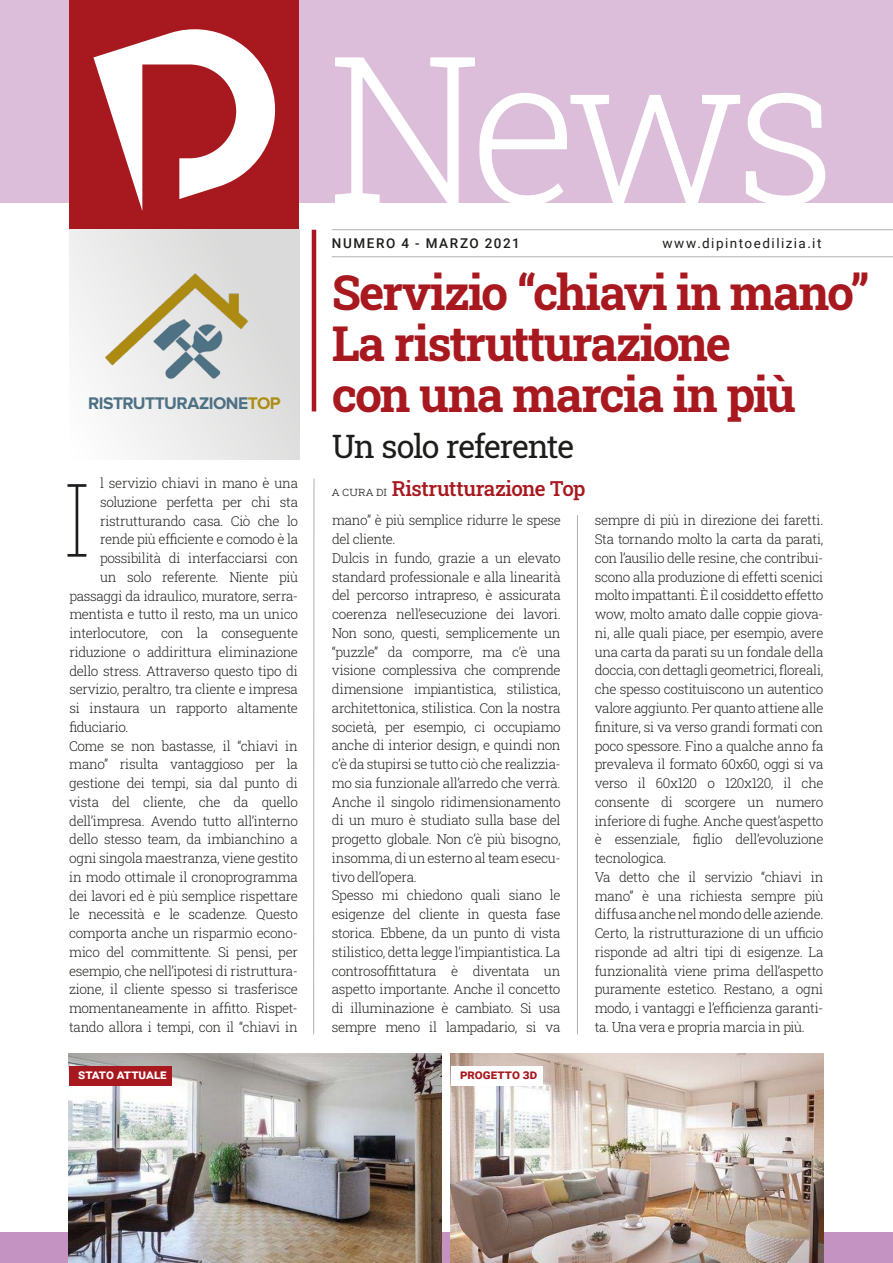
<style>
.page{position:relative;width:893px;height:1263px;background:#fff}
.page>*{position:absolute;margin:0;border:0;box-sizing:border-box;transform-origin:0 0}
.t1{font:300 205.05px "Roboto Slab";color:#fff}
.t2{font:100 102px "Roboto Slab";color:#1d1d1b}
.t3{font:700 48px/51px "Roboto Slab";letter-spacing:-.035em;color:#a8181f}
.t4{font:32.25px "Roboto Slab";letter-spacing:-.04em;color:#1d1d1b}
.t5{font:500 20.7px "Roboto Slab";letter-spacing:-.02em;color:#a8181f}
.t6{font:700 17.4px "Proxima Nova";letter-spacing:-.03em;color:#4e7084}
.t7{font:13.5px/18.8px "Roboto Slab";letter-spacing:-.025em;color:#1d1d1b}
.t8{font:13.5px "Roboto";letter-spacing:.11em;color:#1d1d1b}
.t9{font:500 13.5px "Roboto";letter-spacing:.12em;color:#1d1d1b}
.t10{font:700 13.35px "Roboto";color:#fff}
.t11{font:700 13.35px "Roboto";color:#a8181f}
.s1{color:#ac8d11}
.s2{font-weight:400;font-size:12.75px;color:#1d1d1b}
</style>
<div class="page">
<div style="left:0;top:0;width:893px;height:202px;background:#dcbeda"></div>
<div style="left:0;top:1233px;width:893px;height:30px;background:#c593c2"></div>
<div style="left:69px;top:0;width:230px;height:230px;background:#a8181f"></div>
<svg style="left:93px;top:29px;width:182px;height:182px"></svg>
<hr style="left:577px;top:515px;width:1px;height:519px;background:#b3b2b2">
<hr style="left:313px;top:478px;width:1px;height:556px;background:#b3b2b2">
<div style="left:69px;top:230px;width:230px;height:229px;background:linear-gradient(to right,#f7f7f7,#dadada)"></div>
<img style="left:90px;top:274px;width:208px;height:114px">
<hr style="left:332px;top:229px;width:561px;height:1px;background:#b3b2b2">
<hr style="left:332px;top:256px;width:561px;height:1px;background:#b3b2b2">
<hr style="left:312px;top:230px;width:4px;height:181px;background:#a8181f">
<img style="left:451px;top:1053px;width:372px;height:210px">
<img style="left:69px;top:1053px;width:372px;height:210px">
<div style="left:69px;top:1066px;width:102px;height:20px;background:#a8181f"></div>
<div style="left:451px;top:1066px;width:92px;height:20px;background:#fff"></div>
<h1 class="t1" style="left:327px;top:-12px;width:511px">News</h1>
<p class="t6" style="left:88px;top:393px;width:194px">RISTRUTTURAZIONE<span class="s1">TOP</span></p>
<p class="t7" style="left:100px;top:473px;width:200px">l servizio chiavi in mano è una</p>
<p class="t7" style="left:100px;top:492px;width:200px">soluzione perfetta per chi sta</p>
<p class="t7" style="left:100px;top:511px;width:200px">ristrutturando casa. Ciò che lo</p>
<p class="t7" style="left:100px;top:530px;width:200px">rende più efficiente e comodo è la</p>
<p class="t7" style="left:100px;top:548px;width:200px">possibilità di interfacciarsi con</p>
<p class="t7" style="left:100px;top:567px;width:200px">un solo referente. Niente più</p>
<p class="t7" style="left:69px;top:586px;width:230px">passaggi da idraulico, muratore, serra-</p>
<p class="t7" style="left:69px;top:605px;width:230px">mentista e tutto il resto, ma un unico</p>
<p class="t7" style="left:69px;top:623px;width:230px">interlocutore, con la conseguente</p>
<p class="t7" style="left:69px;top:642px;width:230px">riduzione o addirittura eliminazione</p>
<p class="t7" style="left:69px;top:661px;width:230px">dello stress. Attraverso questo tipo di</p>
<p class="t7" style="left:69px;top:680px;width:230px">servizio, peraltro, tra cliente e impresa</p>
<p class="t7" style="left:69px;top:698px;width:230px">si instaura un rapporto altamente</p>
<p class="t7" style="left:69px;top:717px;width:61px">fiduciario.</p>
<p class="t7" style="left:69px;top:736px;width:230px">Come se non bastasse, il “chiavi in</p>
<p class="t7" style="left:69px;top:755px;width:230px">mano” risulta vantaggioso per la</p>
<p class="t7" style="left:69px;top:773px;width:230px">gestione dei tempi, sia dal punto di</p>
<p class="t7" style="left:69px;top:792px;width:230px">vista del cliente, che da quello</p>
<p class="t7" style="left:69px;top:811px;width:230px">dell’impresa. Avendo tutto all’interno</p>
<p class="t7" style="left:69px;top:830px;width:230px">dello stesso team, da imbianchino a</p>
<p class="t7" style="left:69px;top:848px;width:230px">ogni singola maestranza, viene gestito</p>
<p class="t7" style="left:69px;top:867px;width:230px">in modo ottimale il cronoprogramma</p>
<p class="t7" style="left:69px;top:886px;width:230px">dei lavori ed è più semplice rispettare</p>
<p class="t7" style="left:69px;top:905px;width:230px">le necessità e le scadenze. Questo</p>
<p class="t7" style="left:69px;top:923px;width:230px">comporta anche un risparmio econo-</p>
<p class="t7" style="left:69px;top:942px;width:230px">mico del committente. Si pensi, per</p>
<p class="t7" style="left:69px;top:961px;width:230px">esempio, che nell’ipotesi di ristruttura-</p>
<p class="t7" style="left:69px;top:980px;width:230px">zione, il cliente spesso si trasferisce</p>
<p class="t7" style="left:69px;top:998px;width:230px">momentaneamente in affitto. Rispet-</p>
<p class="t7" style="left:69px;top:1017px;width:230px">tando allora i tempi, con il “chiavi in</p>
<h2 class="t2" style="left:64px;top:450px;width:28px">I</h2>
<p class="t9" style="left:332px;top:234px;width:189px">NUMERO 4 - MARZO 2021</p>
<p class="t8" style="left:662px;top:234px;width:161px">www.dipintoedilizia.it</p>
<h3 class="t3" style="left:332px;top:265px;width:540px">Servizio “chiavi in mano”<br>La ristrutturazione<br>con una marcia in più</h3>
<h3 class="t4" style="left:332px;top:424px;width:244px">Un solo referente</h3>
<h3 class="t5" style="left:332px;top:474px;width:255px"><span class="s2">A CURA DI</span> Ristrutturazione Top</h3>
<p class="t7" style="left:332px;top:511px;width:231px">mano” è più semplice ridurre le spese del cliente.<br>Dulcis in fundo, grazie a un elevato standard professionale e alla linearità del percorso intrapreso, è assicurata coerenza nell’esecuzione dei lavori.<br>Non sono, questi, semplicemente un “puzzle” da comporre, ma c’è una visione complessiva che comprende dimensione impiantistica, stilistica, architettonica, stilistica. Con la nostra società, per esempio, ci occupiamo anche di interior design, e quindi non c’è da stupirsi se tutto ciò che realizzia&shy;mo sia funzionale all’arredo che verrà.<br>Anche il singolo ridimensionamento di un muro è studiato sulla base del progetto globale. Non c’è più bisogno, insomma, di un esterno al team esecu&shy;tivo dell’opera.<br>Spesso mi chiedono quali siano le esigenze del cliente in questa fase storica. Ebbene, da un punto di vista stilistico, detta legge l’impiantistica. La controsoffittatura è diventata un aspetto importante. Anche il concetto di illuminazione è cambiato. Si usa sempre meno il lampadario, si va</p>
<p class="t7" style="left:595px;top:511px;width:230px">sempre di più in direzione dei faretti.<br>Sta tornando molto la carta da parati, con l’ausilio delle resine, che contribui&shy;scono alla produzione di effetti scenici molto impattanti. È il cosiddetto effetto wow, molto amato dalle coppie giova&shy;ni, alle quali piace, per esempio, avere una carta da parati su un fondale della doccia, con dettagli geometrici, floreali, che spesso costituiscono un autentico valore aggiunto. Per quanto attiene alle finiture, si va verso grandi formati con poco spessore. Fino a qualche anno fa prevaleva il formato 60x60, oggi si va verso il 60x120 o 120x120, il che consente di scorgere un numero inferiore di fughe. Anche quest’aspetto è essenziale, figlio dell’evoluzione tecnologica.<br>Va detto che il servizio “chiavi in mano” è una richiesta sempre più diffusa anche nel mondo delle aziende.<br>Certo, la ristrutturazione di un ufficio risponde ad altri tipi di esigenze. La funzionalità viene prima dell’aspetto puramente estetico. Restano, a ogni modo, i vantaggi e l’efficienza garanti&shy;ta. Una vera e propria marcia in più.</p>
<p class="t10" style="left:78px;top:1065px;width:90px">STATO ATTUALE</p>
<p class="t11" style="left:460px;top:1065px;width:79px">PROGETTO 3D</p>
</div>
